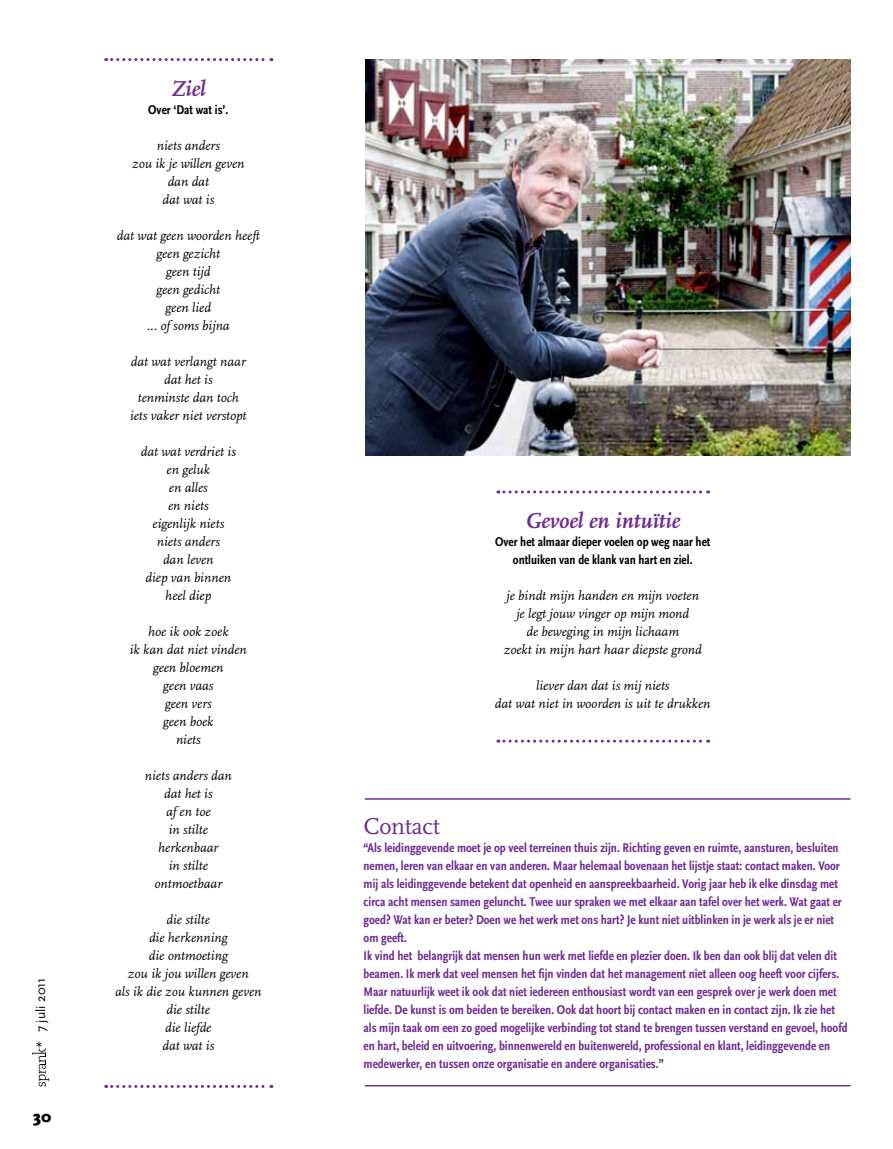
<style>
.page{position:relative;width:893px;height:1149px;background:#fff}
.page>*{position:absolute;margin:0;border:0;box-sizing:border-box;transform-origin:0 0}
.t1{font:24px "Scala OT";letter-spacing:-.01em;color:#6f2c91}
.t2{font:italic 700 22.5px "Scala OT";color:#6f2c91}
.t3{font:900 16.5px "Scala Sans OT";color:#000}
.t4{font:italic 13.5px/18px "Scala OT";color:#000;text-align:center}
.t5{font:13.5px "Scala Sans OT";color:#000}
.t6{font:700 condensed 13.2px/18px "Scala Sans OT";color:#6f2c91}
.t7{font:700 condensed 13.2px/18px "Scala Sans OT";color:#000;text-align:center}
</style>
<div class="page">
<svg style="left:32px;top:1041px;width:17px;height:45px"></svg>
<img style="left:366px;top:60px;width:484px;height:396px">
<hr style="left:365px;top:1084px;width:485px;height:2px;background:#6f2c91">
<hr style="left:365px;top:798px;width:485px;height:1px;background:#6f2c91">
<svg style="left:106px;top:58px;width:166px;height:3px"></svg>
<svg style="left:498px;top:490px;width:211px;height:3px"></svg>
<svg style="left:498px;top:739px;width:211px;height:3px"></svg>
<svg style="left:106px;top:1084px;width:166px;height:3px"></svg>
<p class="t5" style="left:34px;top:1032px;width:57px;rotate:-90deg">7 juli 2011</p>
<p class="t3" style="left:33px;top:1107px;width:20px">30</p>
<h2 class="t2" style="left:171px;top:76px;width:36px">Ziel</h2>
<p class="t7" style="left:148px;top:101px;width:82px">Over ‘Dat wat is’.</p>
<p class="t4" style="left:132px;top:136px;width:114px">niets anders<br>zou ik je willen geven dan dat<br>dat wat is</p>
<p class="t4" style="left:117px;top:226px;width:144px">dat wat geen woorden heeft geen gezicht<br>geen tijd<br>geen gedicht<br>geen lied<br>... of soms bijna</p>
<p class="t4" style="left:130px;top:352px;width:118px">dat wat verlangt naar dat het is<br>tenminste dan toch iets vaker niet verstopt</p>
<p class="t4" style="left:141px;top:442px;width:96px">dat wat verdriet is en geluk<br>en alles<br>en niets<br>eigenlijk niets niets anders<br>dan leven<br>diep van binnen heel diep</p>
<p class="t4" style="left:130px;top:622px;width:118px">hoe ik ook zoek<br>ik kan dat niet vinden geen bloemen<br>geen vaas<br>geen vers<br>geen boek<br>niets</p>
<p class="t4" style="left:145px;top:766px;width:88px">niets anders dan dat het is<br>af en toe<br>in stilte herkenbaar<br>in stilte ontmoetbaar</p>
<p class="t4" style="left:115px;top:910px;width:148px">die stilte<br>die herkenning<br>die ontmoeting<br>zou ik jou willen geven<br>als ik die zou kunnen geven die stilte<br>die liefde<br>dat wat is</p>
<h2 class="t2" style="left:525px;top:508px;width:157px">Gevoel en intuïtie</h2>
<p class="t7" style="left:495px;top:533px;width:217px">Over het almaar dieper voelen op weg naar het ontluiken van de klank van hart en ziel.</p>
<p class="t4" style="left:504px;top:586px;width:200px">je bindt mijn handen en mijn voeten je legt jouw vinger op mijn mond<br>de beweging in mijn lichaam<br>zoekt in mijn hart haar diepste grond</p>
<p class="t4" style="left:495px;top:676px;width:217px">liever dan dat is mij niets<br>dat wat niet in woorden is uit te drukken</p>
<h1 class="t1" style="left:364px;top:813px;width:78px">Contact</h1>
<p class="t6" style="left:364px;top:839px;width:486px">“Als leidinggevende moet je op veel terreinen thuis zijn. Richting geven en ruimte, aansturen, besluiten nemen, leren van elkaar en van anderen. Maar helemaal bovenaan het lijstje staat: contact maken. Voor mij als leidinggevende betekent dat openheid en aanspreekbaarheid. Vorig jaar heb ik elke dinsdag met circa acht mensen samen geluncht. Twee uur spraken we met elkaar aan tafel over het werk. Wat gaat er goed? Wat kan er beter? Doen we het werk met ons hart? Je kunt niet uitblinken in je werk als je er niet om geeft.<br>Ik vind het belangrijk dat mensen hun werk met liefde en plezier doen. Ik ben dan ook blij dat velen dit beamen. Ik merk dat veel mensen het fijn vinden dat het management niet alleen oog heeft voor cijfers.<br>Maar natuurlijk weet ik ook dat niet iedereen enthousiast wordt van een gesprek over je werk doen met liefde. De kunst is om beiden te bereiken. Ook dat hoort bij contact maken en in contact zijn. Ik zie het als mijn taak om een zo goed mogelijke verbinding tot stand te brengen tussen verstand en gevoel, hoofd en hart, beleid en uitvoering, binnenwereld en buitenwereld, professional en klant, leidinggevende en medewerker, en tussen onze organisatie en andere organisaties.”</p>
</div>
